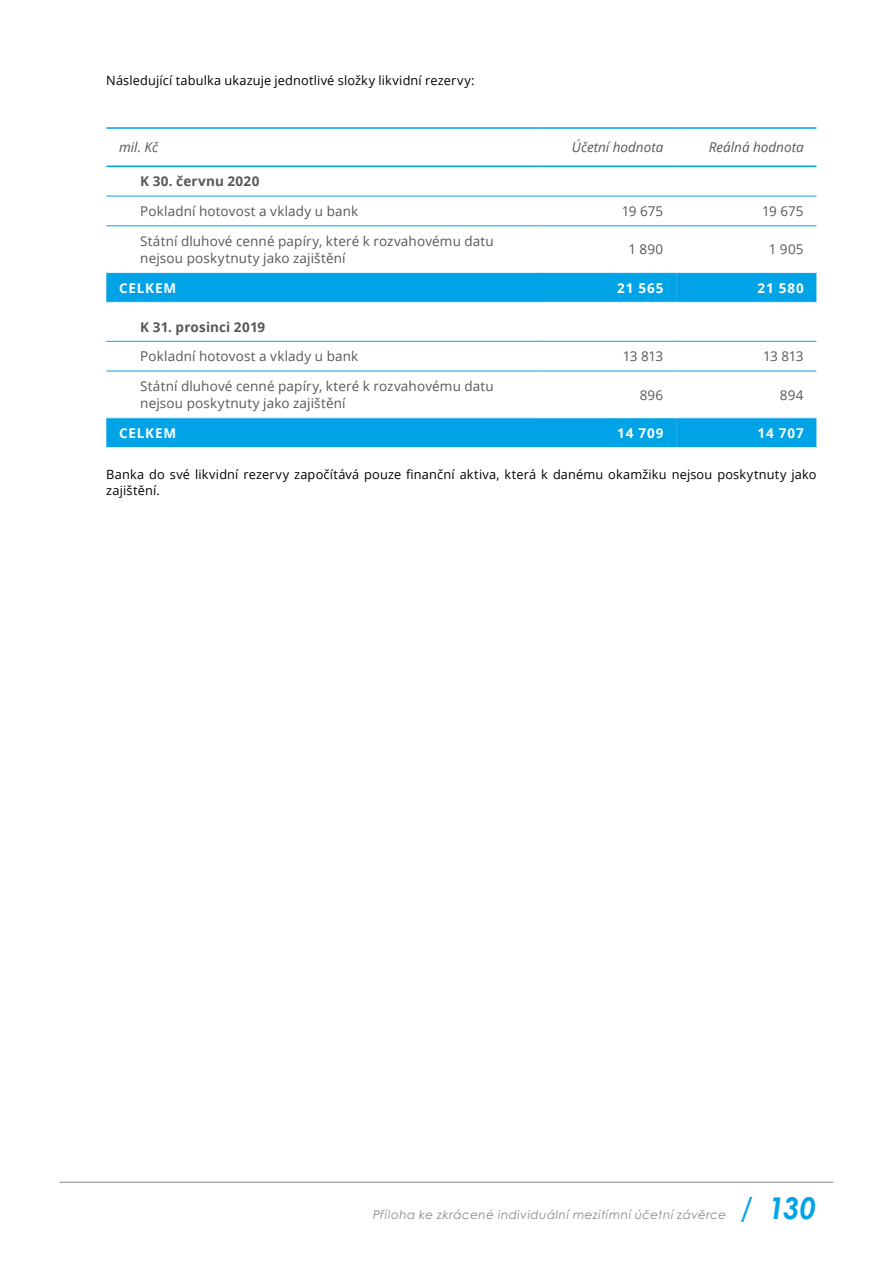
<style>
.page{position:relative;width:893px;height:1263px;background:#fff}
.page>*{position:absolute;margin:0;border:0;box-sizing:border-box;transform-origin:0 0}
.t1{font:italic 700 30px "Century Gothic Pro";color:#00a3e6}
.t2{font:13.5px/16.5px "Open Sans";letter-spacing:.01em;color:#575756}
.t3{font:italic 13.5px "Open Sans";color:#575756}
.t4{font:700 13.5px "Open Sans";letter-spacing:.06em;color:#fff}
.t5{font:700 13.5px "Open Sans";letter-spacing:.015em;color:#575756}
.t6{font:12.75px/15.8px "Open Sans";letter-spacing:.015em;color:#000}
.t7{font:italic 12px "Century Gothic Pro";letter-spacing:.04em;color:#878787}
.s1{font-weight:400}
</style>
<div class="page">
<hr style="left:60px;top:1182px;width:773px;height:1px;background:#878787">
<svg style="left:106px;top:273px;width:710px;height:29px;background:#01a3e6"></svg>
<div style="left:539px;top:273px;width:137px;height:29px;background:#00a3e6"></div>
<hr style="left:106px;top:127px;width:433px;height:2px;background:#00a3e6">
<hr style="left:539px;top:127px;width:137px;height:2px;background:#00a3e6">
<hr style="left:676px;top:127px;width:140px;height:2px;background:#00a3e6">
<hr style="left:106px;top:166px;width:433px;height:1px;background:#00a3e6">
<hr style="left:539px;top:166px;width:137px;height:1px;background:#00a3e6">
<hr style="left:676px;top:166px;width:140px;height:1px;background:#00a3e6">
<hr style="left:106px;top:196px;width:433px;height:1px;background:#00a3e6">
<hr style="left:106px;top:226px;width:433px;height:1px;background:#00a3e6">
<hr style="left:539px;top:196px;width:137px;height:1px;background:#00a3e6">
<hr style="left:539px;top:226px;width:137px;height:1px;background:#00a3e6">
<hr style="left:676px;top:196px;width:140px;height:1px;background:#00a3e6">
<hr style="left:676px;top:226px;width:140px;height:1px;background:#00a3e6">
<hr style="left:106px;top:272px;width:433px;height:1px;background:#e1f3fd">
<hr style="left:106px;top:302px;width:433px;height:1px;background:#e1f3fd">
<hr style="left:539px;top:272px;width:137px;height:1px;background:#e1f3fd">
<hr style="left:539px;top:302px;width:137px;height:1px;background:#e1f3fd">
<hr style="left:676px;top:272px;width:140px;height:1px;background:#e1f3fd">
<hr style="left:676px;top:302px;width:140px;height:1px;background:#e1f3fd">
<div style="left:106px;top:418px;width:710px;height:29px;background:#00a3e6"></div>
<div style="left:539px;top:418px;width:137px;height:29px;background:#00a3e6"></div>
<hr style="left:106px;top:341px;width:433px;height:1px;background:#00a3e6">
<hr style="left:106px;top:371px;width:433px;height:1px;background:#00a3e6">
<hr style="left:539px;top:341px;width:137px;height:1px;background:#00a3e6">
<hr style="left:539px;top:371px;width:137px;height:1px;background:#00a3e6">
<hr style="left:676px;top:341px;width:140px;height:1px;background:#00a3e6">
<hr style="left:676px;top:371px;width:140px;height:1px;background:#00a3e6">
<hr style="left:106px;top:417px;width:433px;height:1px;background:#e1f3fd">
<hr style="left:106px;top:447px;width:433px;height:1px;background:#e1f3fd">
<hr style="left:539px;top:417px;width:137px;height:1px;background:#e1f3fd">
<hr style="left:539px;top:447px;width:137px;height:1px;background:#e1f3fd">
<hr style="left:676px;top:417px;width:140px;height:1px;background:#e1f3fd">
<hr style="left:676px;top:447px;width:140px;height:1px;background:#e1f3fd">
<p class="t6" style="left:106px;top:72px;width:370px">Následující tabulka ukazuje jednotlivé složky likvidní rezervy:</p>
<p class="t3" style="left:119px;top:138px;width:41px">mil. Kč</p>
<p class="t3" style="left:572px;top:138px;width:93px">Účetní hodnota</p>
<p class="t3" style="left:709px;top:138px;width:96px">Reálná hodnota</p>
<p class="t5" style="left:140px;top:172px;width:121px">K 30. červnu 2020</p>
<p class="t2" style="left:140px;top:203px;width:220px">Pokladní hotovost a vklady u bank</p>
<p class="t2" style="left:622px;top:203px;width:43px">19 675</p>
<p class="t2" style="left:762px;top:203px;width:43px">19 675</p>
<p class="t2" style="left:140px;top:233px;width:355px">Státní dluhové cenné papíry, které k rozvahovému datu nejsou poskytnuty jako zajištění</p>
<p class="t2" style="left:628px;top:241px;width:36px">1 890</p>
<p class="t2" style="left:769px;top:241px;width:36px">1 905</p>
<p class="t4" style="left:119px;top:278px;width:59px">CELKEM</p>
<p class="t4" style="left:617px;top:278px;width:48px">21 565</p>
<p class="t4" style="left:758px;top:278px;width:48px">21 580</p>
<p class="t5" style="left:140px;top:317px;width:126px">K 31. prosinci 2019</p>
<p class="t2" style="left:140px;top:348px;width:220px">Pokladní hotovost a vklady u bank</p>
<p class="t2" style="left:623px;top:348px;width:42px">13 813</p>
<p class="t2" style="left:763px;top:348px;width:42px">13 813</p>
<p class="t2" style="left:140px;top:378px;width:355px">Státní dluhové cenné papíry, které k rozvahovému datu nejsou poskytnuty jako zajištění</p>
<p class="t2" style="left:640px;top:386px;width:25px">896</p>
<p class="t2" style="left:780px;top:386px;width:25px">894</p>
<p class="t4" style="left:119px;top:423px;width:59px">CELKEM</p>
<p class="t4" style="left:617px;top:423px;width:48px">14 709</p>
<p class="t4" style="left:758px;top:423px;width:48px">14 707</p>
<p class="t6" style="left:106px;top:466px;width:712px">Banka do své likvidní rezervy započítává pouze finanční aktiva, která k danému okamžiku nejsou poskytnuty jako zajištění.</p>
<p class="t7" style="left:373px;top:1208px;width:355px">Příloha ke zkrácené individuální mezitímní účetní závěrce</p>
<h1 class="t1" style="left:740px;top:1189px;width:78px"><span class="s1">/</span> 130</h1>
</div>
